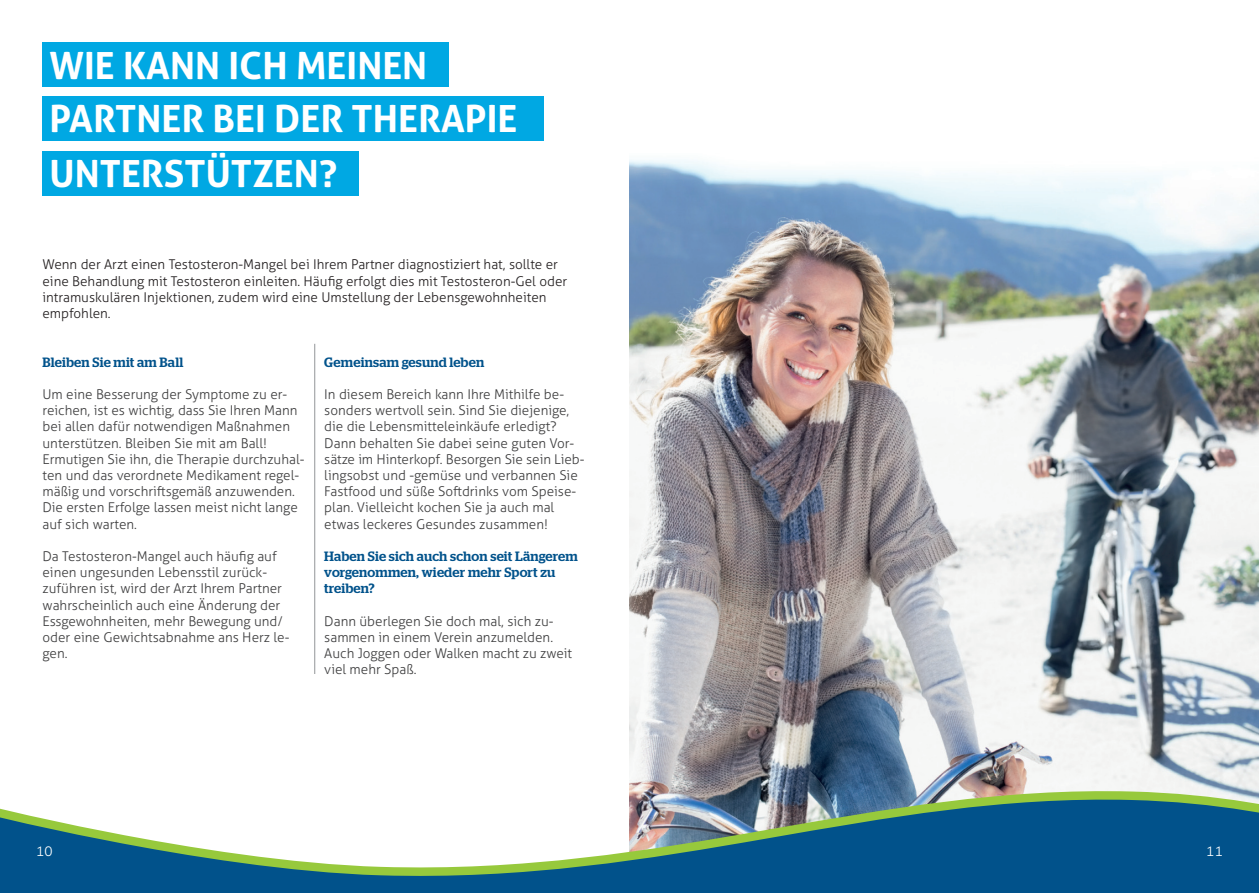
<style>
.page{position:relative;width:1259px;height:893px;background:#fff}
.page>*{position:absolute;margin:0;border:0;box-sizing:border-box;transform-origin:0 0}
.t1{font:700 37.5px/54.2px "Aller";color:#fff}
.t2{font:300 13.5px/16.2px "Aller";color:#3e3e3f}
.t3{font:300 13.5px/16.2px "Aller";color:#231f20}
.t4{font:500 13.5px/16.2px "Stag";letter-spacing:.015em;color:#01528b}
.t5{font:300 13.5px "Aller";color:#fff}
</style>
<div class="page">
<img style="left:629px;top:159px;width:630px;height:628px">
<svg style="left:0;top:787px;width:1259px;height:106px;fill:#01528b"></svg>
<svg style="left:0;top:789px;width:1259px;height:99px"></svg>
<hr style="left:314px;top:344px;width:1px;height:330px;background:#939598">
<div style="left:43px;top:43px;width:406px;height:44px;background:#00a8e3"></div>
<div style="left:43px;top:96px;width:501px;height:44px;background:#00a8e3"></div>
<div style="left:43px;top:151px;width:316px;height:45px;background:#00a8e3"></div>
<h1 class="t1" style="left:50px;top:39px;width:469px">WIE KANN ICH MEINEN<br>PARTNER BEI DER THERAPIE<br>UNTERSTÜTZEN?</h1>
<p class="t3" style="left:43px;top:256px;width:526px">Wenn der Arzt einen Testosteron-Mangel bei Ihrem Partner diagnostiziert hat, sollte er eine Behandlung mit Testosteron einleiten. Häufig erfolgt dies mit Testosteron-Gel oder intramuskulären Injektionen, zudem wird eine Umstellung der Lebensgewohnheiten empfohlen.</p>
<p class="t4" style="left:43px;top:355px;width:142px">Bleiben Sie mit am Ball</p>
<p class="t2" style="left:43px;top:386px;width:263px">Um eine Besserung der Symptome zu er&shy;reichen, ist es wichtig, dass Sie Ihren Mann bei allen dafür notwendigen Maßnahmen unter stützen. Bleiben Sie mit am Ball!<br>Ermutigen Sie ihn, die Therapie durchzuhal&shy;ten und das verordnete Medikament regel&shy;mäßig und vorschriftsgemäß anzuwenden.<br>Die ersten Erfolge lassen meist nicht lange auf sich warten.</p>
<p class="t2" style="left:43px;top:548px;width:248px">Da Testosteron-Mangel auch häufig auf einen ungesunden Lebensstil zurück&shy;zuführen ist, wird der Arzt Ihrem Partner wahrscheinlich auch eine Änderung der Essgewohnheiten, mehr Bewegung und/ oder eine Gewichtsabnahme ans Herz le&shy;gen.</p>
<p class="t4" style="left:324px;top:355px;width:161px">Gemeinsam gesund leben</p>
<p class="t2" style="left:324px;top:387px;width:262px">In diesem Bereich kann Ihre Mithilfe be&shy;sonders wertvoll sein. Sind Sie diejenige, die die Lebensmitteleinkäufe erledigt?<br>Dann behalten Sie dabei seine guten Vor&shy;sätze im Hinterkopf. Besorgen Sie sein Lieb&shy;lingsobst und -gemüse und verbannen Sie Fastfood und süße Softdrinks vom Speise&shy;plan. Vielleicht kochen Sie ja auch mal etwas leckeres Gesundes zusammen!</p>
<p class="t4" style="left:324px;top:549px;width:255px">Haben Sie sich auch schon seit Längerem vorgenommen, wieder mehr Sport zu treiben?</p>
<p class="t2" style="left:324px;top:613px;width:249px">Dann überlegen Sie doch mal, sich zu&shy;sammen in einem Verein anzumelden.<br>Auch Joggen oder Walken macht zu zweit viel mehr Spaß.</p>
<p class="t5" style="left:36px;top:844px;width:18px">10</p>
<p class="t5" style="left:1206px;top:844px;width:18px">11</p>
</div>
